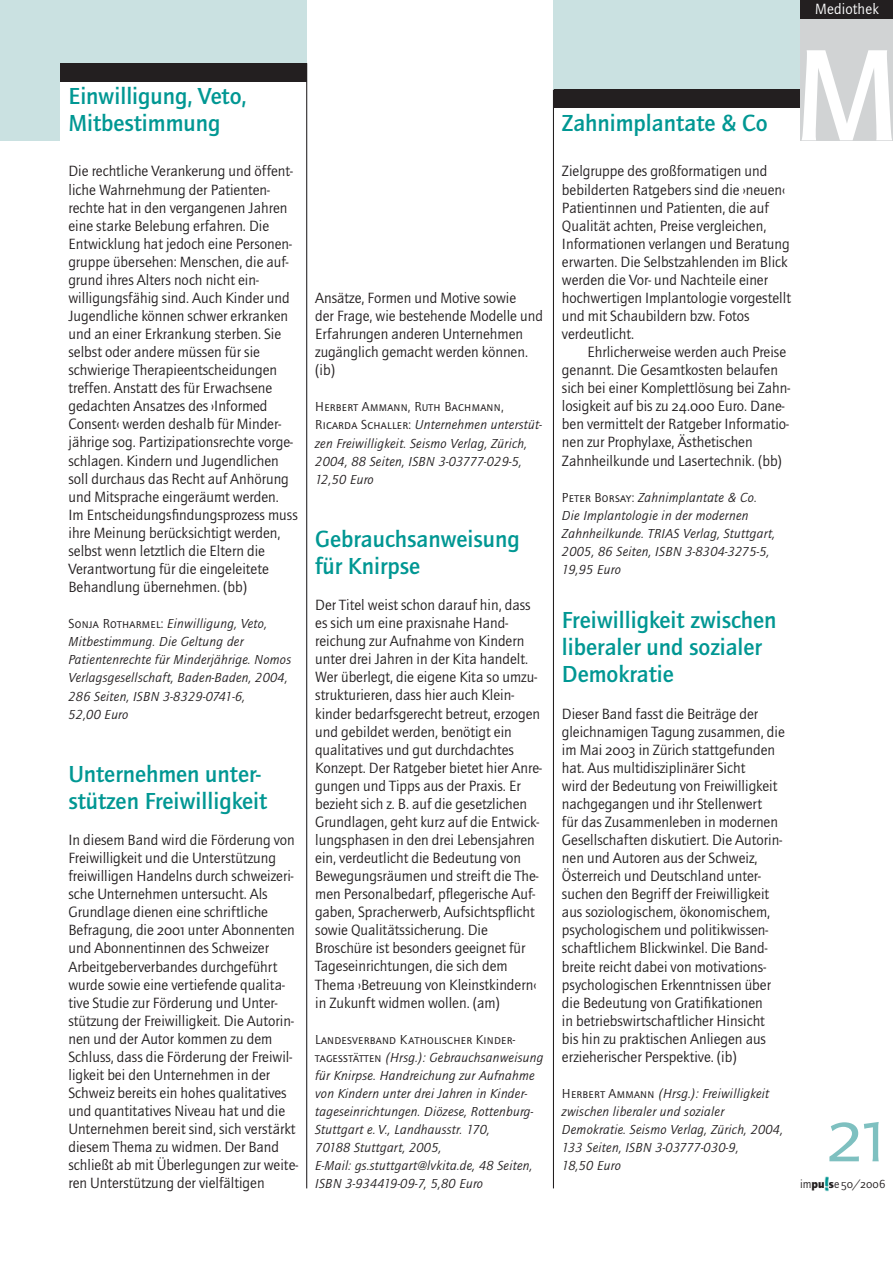
<style>
.page{position:relative;width:893px;height:1263px;background:#fff}
.page>*{position:absolute;margin:0;border:0;box-sizing:border-box;transform-origin:0 0}
.t1{font:700 135px "Quay Itc T";color:#fff}
.t2{font:78px "Quay Itc SCT";color:#7ec0c0}
.t3{font:700 24px/27.2px "Quay Itc T";color:#009793}
.t4{font:15.3px/18px "Quay Itc T";color:#231f20}
.t5{font:15.3px "Quay Itc T";letter-spacing:.01em;color:#fff}
.t6{font:italic 13.5px/18.1px "Quay Itc T";letter-spacing:.02em;color:#231f20}
.t7{font:13.5px "Quay Itc SCT";letter-spacing:.02em;color:#231f20}
.t8{font:12px "Quay Itc SCT";letter-spacing:.01em;color:#231f20}
.s1{font-family:"Quay Itc SCT";font-style:normal}
.s2{font-family:"Quay Itc SCT"}
.s3{font-family:"Quay Itc T"}
.s4{font-family:"Quay Itc T";font-weight:900}
</style>
<div class="page">
<div style="left:0;top:0;width:800px;height:140px;background:#cae1e1"></div>
<div style="left:307px;top:0;width:246px;height:267px;background:#fff"></div>
<div style="left:554px;top:103px;width:246px;height:41px;background:#fff"></div>
<div style="left:553px;top:90px;width:247px;height:18px;background:#231f20"></div>
<div style="left:800px;top:18px;width:92px;height:122px;background:#d1d3d4"></div>
<div style="left:800px;top:0;width:92px;height:18px;background:#231f20"></div>
<img style="left:824px;top:1177px;width:4px;height:14px">
<div style="left:60px;top:77px;width:246px;height:63px;background:#fff"></div>
<div style="left:60px;top:63px;width:246px;height:18px;background:#231f20"></div>
<hr style="left:306px;top:63px;width:1px;height:1125px;background:#231f20">
<hr style="left:553px;top:90px;width:1px;height:1098px;background:#231f20">
<h3 class="t3" style="left:68px;top:85px;width:180px">Einwilligung, Veto,<br>Mitbestimmung</h3>
<p class="t4" style="left:68px;top:164px;width:231px">Die rechtliche Verankerung und öffent&shy;liche Wahrnehmung der Patienten&shy;rechte hat in den vergangenen Jahren eine starke Belebung erfahren. Die Entwicklung hat jedoch eine Personen&shy;gruppe übersehen: Menschen, die auf&shy;grund ihres Alters noch nicht ein&shy;willigungsfähig sind. Auch Kinder und Jugendliche können schwer erkranken und an einer Erkrankung sterben. Sie selbst oder andere müssen für sie schwierige Therapieentscheidungen treffen. Anstatt des für Erwachsene gedachten Ansatzes des ›Informed Consent‹ werden deshalb für Minder&shy;jährige sog. Partizipationsrechte vorge&shy;schlagen. Kindern und Jugendlichen soll durchaus das Recht auf Anhörung und Mitsprache eingeräumt werden.<br>Im Entscheidungsfindungsprozess muss ihre Meinung berücksichtigt werden, selbst wenn letztlich die Eltern die Verantwortung für die eingeleitete Behandlung übernehmen. (bb)</p>
<p class="t6" style="left:68px;top:616px;width:224px"><span class="s1">Sonja Rotharmel:</span> Einwilligung, Veto, Mitbestimmung. Die Geltung der Patientenrechte für Minderjährige. Nomos Verlagsgesellschaft, Baden-Baden, 2004, 286 Seiten, ISBN 3-8329-0741-6,<br>52,00 Euro</p>
<h3 class="t3" style="left:68px;top:763px;width:200px">Unternehmen unter&shy;stützen Freiwilligkeit</h3>
<p class="t4" style="left:68px;top:833px;width:231px">In diesem Band wird die Förderung von Freiwilligkeit und die Unterstützung freiwilligen Handelns durch schweizeri&shy;sche Unternehmen untersucht. Als Grundlage dienen eine schriftliche Befragung, die <span class="s2">2001</span> unter Abonnenten und Abonnentinnen des Schweizer Arbeitgeberverbandes durchgeführt wurde sowie eine vertiefende qualita&shy;tive Studie zur Förderung und Unter&shy;stützung der Freiwilligkeit. Die Autorin&shy;nen und der Autor kommen zu dem Schluss, dass die Förderung der Freiwil&shy;ligkeit bei den Unternehmen in der Schweiz bereits ein hohes qualitatives und quantitatives Niveau hat und die Unternehmen bereit sind, sich verstärkt diesem Thema zu widmen. Der Band schließt ab mit Überlegungen zur weite&shy;ren Unterstützung der vielfältigen</p>
<p class="t4" style="left:315px;top:290px;width:229px">Ansätze, Formen und Motive sowie<br>der Frage, wie bestehende Modelle und<br>Erfahrungen anderen Unternehmen zugänglich gemacht werden können. (ib)</p>
<p class="t7" style="left:315px;top:399px;width:190px">Herbert Ammann, Ruth Bachmann,</p>
<p class="t6" style="left:315px;top:417px;width:228px"><span class="s1">Ricarda Schaller:</span> Unternehmen unterstüt&shy;zen Freiwilligkeit. Seismo Verlag, Zürich, 2004, 88 Seiten, ISBN 3-03777-029-5, 12,50 Euro</p>
<h3 class="t3" style="left:315px;top:528px;width:206px">Gebrauchsanweisung für Knirpse</h3>
<p class="t4" style="left:315px;top:598px;width:228px">Der Titel weist schon darauf hin, dass es sich um eine praxisnahe Hand&shy;reichung zur Aufnahme von Kindern unter drei Jahren in der Kita handelt.<br>Wer überlegt, die eigene Kita so umzu&shy;strukturieren, dass hier auch Klein&shy;kinder bedarfsgerecht betreut, erzogen und gebildet werden, benötigt ein qualitatives und gut durchdachtes Konzept. Der Ratgeber bietet hier Anre&shy;gungen und Tipps aus der Praxis. Er bezieht sich z. B. auf die gesetzlichen Grundlagen, geht kurz auf die Entwick&shy;lungsphasen in den drei Lebensjahren ein, verdeutlicht die Bedeutung von Bewegungsräumen und streift die The&shy;men Personalbedarf, pflegerische Auf&shy;gaben, Spracherwerb, Aufsichtspflicht sowie Qualitätssicherung. Die Broschüre ist besonders geeignet für Tageseinrichtungen, die sich dem Thema ›Betreuung von Kleinstkindern‹ in Zukunft widmen wollen. (am)</p>
<p class="t7" style="left:315px;top:1031px;width:201px">Landesverband Katholischer Kinder-</p>
<p class="t6" style="left:315px;top:1050px;width:230px"><span class="s1">tagesstätten</span> (Hrsg.): Gebrauchsanweisung für Knirpse. Handreichung zur Aufnahme von Kindern unter drei Jahren in Kinder&shy;tageseinrichtungen. Diözese, Rottenburg-Stuttgart e. V., Landhausstr. 170,<br>70188 Stuttgart, 2005,<br>E-Mail: gs.stuttgart@lvkita.de, 48 Seiten, ISBN 3-934419-09-7, 5,80 Euro</p>
<p class="t5" style="left:815px;top:3px;width:65px">Mediothek</p>
<h3 class="t3" style="left:562px;top:112px;width:207px">Zahnimplantate &amp; Co</h3>
<p class="t4" style="left:562px;top:164px;width:230px">Zielgruppe des großformatigen und bebilderten Ratgebers sind die ›neuen‹ Patientinnen und Patienten, die auf Qualität achten, Preise vergleichen, Informationen verlangen und Beratung erwarten. Die Selbstzahlenden im Blick werden die Vor- und Nachteile einer hochwertigen Implantologie vorgestellt und mit Schaubildern bzw. Fotos verdeutlicht.</p>
<p class="t4" style="left:562px;top:345px;width:230px;text-indent:26px">Ehrlicherweise werden auch Preise genannt. Die Gesamtkosten belaufen sich bei einer Komplettlösung bei Zahn&shy;losigkeit auf bis zu <span class="s2">24.000</span> Euro. Dane&shy;ben vermittelt der Ratgeber Informatio&shy;nen zur Prophylaxe, Ästhetischen Zahnheilkunde und Lasertechnik. (bb)</p>
<p class="t6" style="left:562px;top:490px;width:214px"><span class="s1">Peter Borsay:</span> Zahnimplantate &amp; Co.<br>Die Implantologie in der modernen<br>Zahnheilkunde. TRIAS Verlag, Stuttgart,<br>2005, 86 Seiten, ISBN 3-8304-3275-5,<br>19,95 Euro</p>
<h3 class="t3" style="left:562px;top:609px;width:216px">Freiwilligkeit zwischen liberaler und sozialer<br>Demokratie</h3>
<p class="t4" style="left:562px;top:706px;width:224px">Dieser Band fasst die Beiträge der gleichnamigen Tagung zusammen, die im Mai <span class="s2">2003</span> in Zürich stattgefunden hat. Aus multidisziplinärer Sicht<br>wird der Bedeutung von Freiwilligkeit nachgegangen und ihr Stellenwert<br>für das Zusammenleben in modernen Gesellschaften diskutiert. Die Autorin&shy;nen und Autoren aus der Schweiz, Österreich und Deutschland unter&shy;suchen den Begriff der Freiwilligkeit aus soziologischem, ökonomischem, psychologischem und politikwissen&shy;schaftlichem Blickwinkel. Die Band&shy;breite reicht dabei von motivations&shy;psychologischen Erkenntnissen über die Bedeutung von Gratifikationen<br>in betriebswirtschaftlicher Hinsicht bis hin zu praktischen Anliegen aus erzieherischer Perspektive. (ib)</p>
<p class="t6" style="left:562px;top:1086px;width:222px"><span class="s1">Herbert Ammann</span> (Hrsg.): Freiwilligkeit zwischen liberaler und sozialer<br>Demokratie. Seismo Verlag, Zürich, 2004,<br>133 Seiten, ISBN 3-03777-030-9,<br>18,50 Euro</p>
<h1 class="t1" style="left:793px;top:47px;width:107px">M</h1>
<h2 class="t2" style="left:827px;top:1089px;width:59px">21</h2>
<p class="t8" style="left:800px;top:1177px;width:87px"><span class="s3">im</span><span class="s4">pu s</span><span class="s3">e</span> 50/2006</p>
</div>
